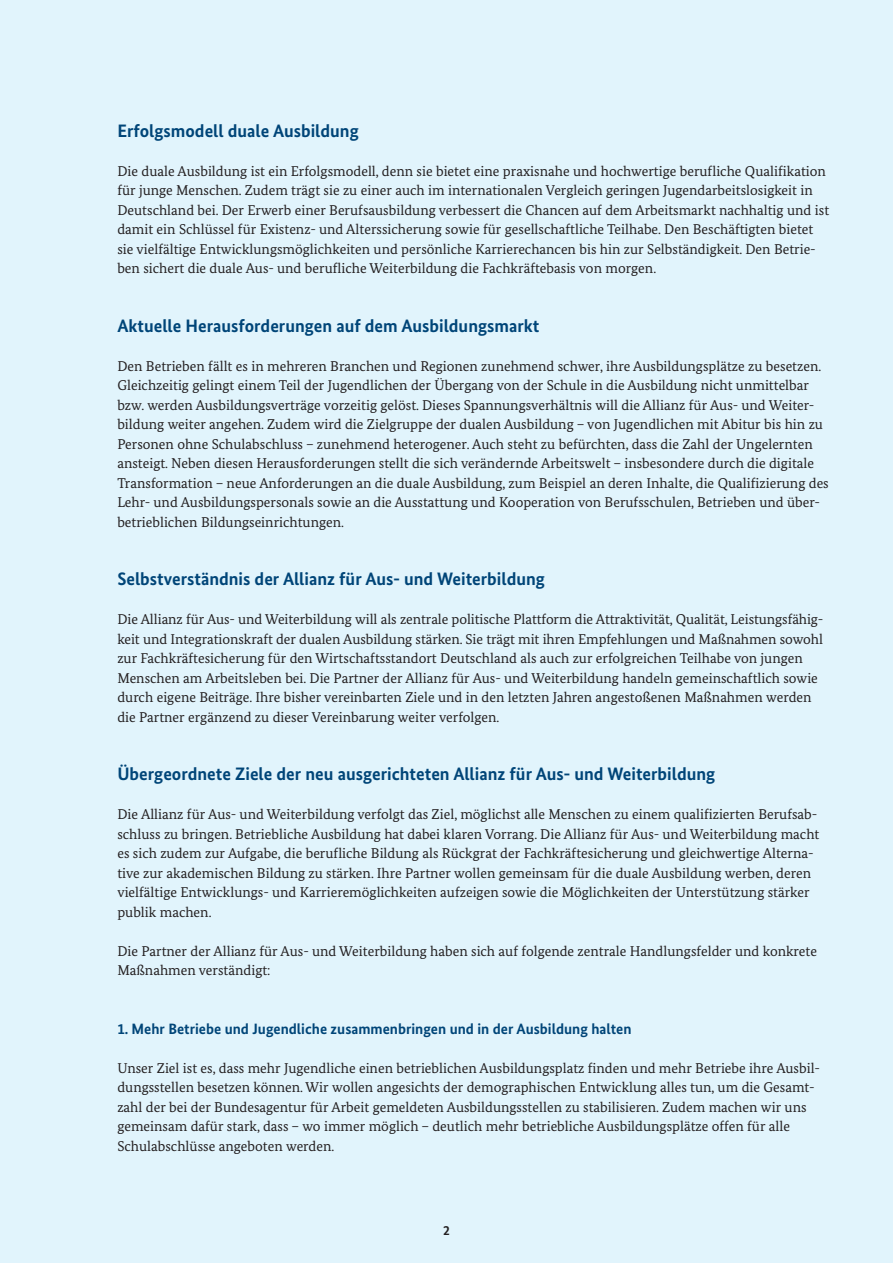
<style>
.page{position:relative;width:893px;height:1263px;background:#e1f4fc}
.page>*{position:absolute;margin:0;border:0;box-sizing:border-box;transform-origin:0 0}
.t1{font:700 18px "Bundes Sans";color:#004578}
.t2{font:700 15px "Bundes Sans";color:#004578}
.t3{font:14.25px/19.5px "Bundes Serif";color:#231f20}
.t4{font:700 13.5px "Bundes Sans";color:#231f20}
</style>
<div class="page">
<p class="t1" style="left:117px;top:119px;width:243px">Erfolgsmodell duale Ausbildung</p>
<p class="t3" style="left:117px;top:161px;width:713px">Die duale Ausbildung ist ein Erfolgsmodell, denn sie bietet eine praxisnahe und hochwertige berufliche Qualifikation für junge Menschen. Zudem trägt sie zu einer auch im internationalen Vergleich geringen Jugendarbeitslosigkeit in Deutschland bei. Der Erwerb einer Berufsausbildung verbessert die Chancen auf dem Arbeitsmarkt nachhaltig und ist damit ein Schlüssel für Existenz- und Alterssicherung sowie für gesellschaftliche Teilhabe. Den Beschäftigten bietet sie vielfältige Entwicklungsmöglichkeiten und persönliche Karrierechancen bis hin zur Selbständigkeit. Den Betrie&shy;ben sichert die duale Aus- und berufliche Weiterbildung die Fachkräftebasis von morgen.</p>
<p class="t1" style="left:117px;top:314px;width:424px">Aktuelle Herausforderungen auf dem Ausbildungsmarkt</p>
<p class="t3" style="left:117px;top:356px;width:713px">Den Betrieben fällt es in mehreren Branchen und Regionen zunehmend schwer, ihre Ausbildungsplätze zu besetzen.<br>Gleichzeitig gelingt einem Teil der Jugendlichen der Übergang von der Schule in die Ausbildung nicht unmittelbar bzw. werden Ausbildungsverträge vorzeitig gelöst. Dieses Spannungsverhältnis will die Allianz für Aus- und Weiter&shy;bildung weiter angehen. Zudem wird die Zielgruppe der dualen Ausbildung – von Jugendlichen mit Abitur bis hin zu Personen ohne Schulabschluss – zunehmend heterogener. Auch steht zu befürchten, dass die Zahl der Ungelernten ansteigt. Neben diesen Herausforderungen stellt die sich verändernde Arbeitswelt – insbesondere durch die digitale Transformation – neue Anforderungen an die duale Ausbildung, zum Beispiel an deren Inhalte, die Qualifizierung des Lehr- und Ausbildungspersonals sowie an die Ausstattung und Kooperation von Berufsschulen, Betrieben und über&shy;betrieblichen Bildungseinrichtungen.</p>
<p class="t1" style="left:117px;top:568px;width:429px">Selbstverständnis der Allianz für Aus- und Weiterbildung</p>
<p class="t3" style="left:117px;top:609px;width:707px">Die Allianz für Aus- und Weiterbildung will als zentrale politische Plattform die Attraktivität, Qualität, Leistungsfähig&shy;keit und Integrationskraft der dualen Ausbildung stärken. Sie trägt mit ihren Empfehlungen und Maßnahmen sowohl zur Fachkräftesicherung für den Wirtschaftsstandort Deutschland als auch zur erfolgreichen Teilhabe von jungen Menschen am Arbeitsleben bei. Die Partner der Allianz für Aus- und Weiterbildung handeln gemeinschaftlich sowie durch eigene Beiträge. Ihre bisher vereinbarten Ziele und in den letzten Jahren angestoßenen Maßnahmen werden die Partner ergänzend zu dieser Vereinbarung weiter verfolgen.</p>
<p class="t1" style="left:117px;top:763px;width:599px">Übergeordnete Ziele der neu ausgerichteten Allianz für Aus- und Weiterbildung</p>
<p class="t3" style="left:117px;top:804px;width:704px">Die Allianz für Aus- und Weiterbildung verfolgt das Ziel, möglichst alle Menschen zu einem qualifizierten Berufsab&shy;schluss zu bringen. Betriebliche Ausbildung hat dabei klaren Vorrang. Die Allianz für Aus- und Weiterbildung macht es sich zudem zur Aufgabe, die berufliche Bildung als Rückgrat der Fachkräftesicherung und gleichwertige Alterna&shy;tive zur akademischen Bildung zu stärken. Ihre Partner wollen gemeinsam für die duale Ausbildung werben, deren vielfältige Entwicklungs- und Karrieremöglichkeiten aufzeigen sowie die Möglichkeiten der Unterstützung stärker publik machen.</p>
<p class="t3" style="left:117px;top:941px;width:701px">Die Partner der Allianz für Aus- und Weiterbildung haben sich auf folgende zentrale Handlungsfelder und konkrete<br>Maßnahmen verständigt:</p>
<p class="t2" style="left:117px;top:1019px;width:516px">1. Mehr Betriebe und Jugendliche zusammenbringen und in der Ausbildung halten</p>
<p class="t3" style="left:117px;top:1058px;width:704px">Unser Ziel ist es, dass mehr Jugendliche einen betrieblichen Ausbildungsplatz finden und mehr Betriebe ihre Ausbil&shy;dungsstellen besetzen können. Wir wollen angesichts der demographischen Entwicklung alles tun, um die Gesamt&shy;zahl der bei der Bundesagentur für Arbeit gemeldeten Ausbildungsstellen zu stabilisieren. Zudem machen wir uns gemeinsam dafür stark, dass – wo immer möglich – deutlich mehr betriebliche Ausbildungsplätze offen für alle Schulabschlüsse angeboten werden.</p>
<p class="t4" style="left:443px;top:1224px;width:8px">22</p>
</div>
